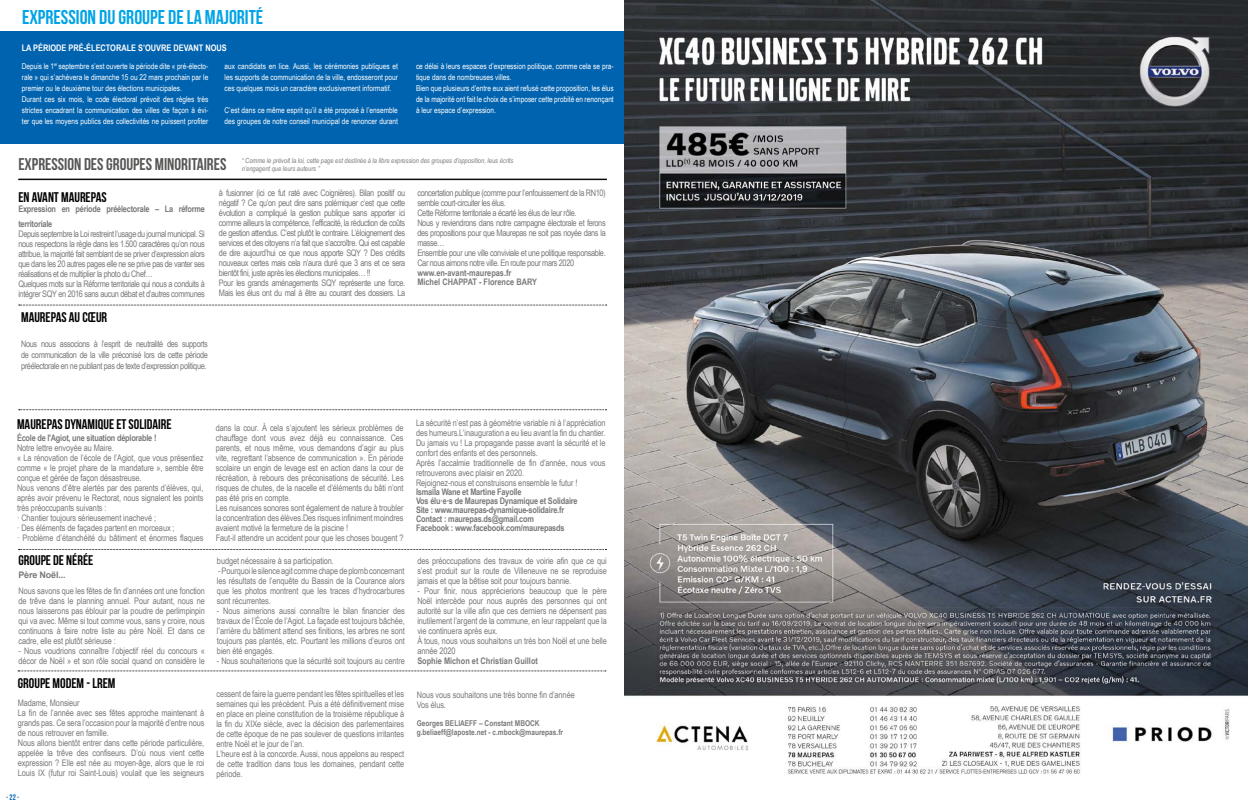
<style>
.page{position:relative;width:1248px;height:808px;background:#fff}
.page>*{position:absolute;margin:0;border:0;box-sizing:border-box;transform-origin:0 0}
.t1{font:20px "Bebas Neue";color:#00a4e6}
.t2{font:17px "Bebas Neue";color:#575756}
.t3{font:14px "Bebas Neue";color:#000}
.t4{font:9px/10px "Arial Narrow";letter-spacing:-.01em;color:#797979}
.t5{font:9px/10px "Arial Narrow";letter-spacing:-.04em;color:#797979}
.t6{font:700 9px/9px "Arial Narrow";letter-spacing:-.02em;color:#797979}
.t7{font:700 9px/9px "Arial Narrow";color:#797979}
.t8{font:700 9px "Arial Narrow";color:#fff}
.t9{font:700 9px "Arial";letter-spacing:-.02em;color:#797979}
.t10{font:8px/11px "Arial Narrow";color:#fff}
.t11{font:700 8px/9px "Arial Narrow";color:#797979}
.t12{font:8px "Bebas Neue";color:#0063af}
.t13{font:italic 7px/8px "Arial Narrow";color:#797979}
</style>
<div class="page">
<div style="left:0;top:31px;width:624px;height:112px;background:#0063af"></div>
<hr style="left:18px;top:179px;width:589px;height:1px;background:#000">
<svg style="left:19px;top:305px;width:587px;height:1px"></svg>
<svg style="left:19px;top:409px;width:587px;height:1px"></svg>
<svg style="left:19px;top:549px;width:587px;height:1px"></svg>
<svg style="left:18px;top:670px;width:588px;height:1px"></svg>
<img style="left:625px;top:0;width:622px;height:774px">
<h1 class="t1" style="left:22px;top:6px;width:243px">EXPRESSION DU GROUPE DE LA MAJORITÉ</h1>
<p class="t8" style="left:22px;top:41px;width:206px">LA PÉRIODE PRÉ-ÉLECTORALE S’OUVRE DEVANT NOUS</p>
<p class="t10" style="left:22px;top:60px;width:188px">Depuis le 1<sup>er</sup> septembre s’est ouverte la période dite « pré-électo&shy;rale » qui s’achèvera le dimanche 15 ou 22 mars prochain par le premier ou le deuxième tour des élections municipales.<br>Durant ces six mois, le code électoral prévoit des règles très strictes encadrant la communication des villes de façon à évi&shy;ter que les moyens publics des collectivités ne puissent profiter</p>
<p class="t10" style="left:224px;top:60px;width:175px;text-align:justify">aux candidats en lice. Aussi, les cérémonies publiques et les supports de communication de la ville, endosseront pour ces quelques mois un caractère exclusivement informatif.</p>
<p class="t10" style="left:224px;top:104px;width:175px">C’est dans ce même esprit qu’il a été proposé à l’ensemble des groupes de notre conseil municipal de renoncer durant</p>
<p class="t10" style="left:416px;top:60px;width:199px">ce délai à leurs espaces d’expression politique, comme cela se pra&shy;tique dans de nombreuses villes.<br>Bien que plusieurs d’entre eux aient refusé cette proposition, les élus de la majorité ont fait le choix de s’imposer cette probité en renonçant à leur espace d’expression.</p>
<h2 class="t2" style="left:18px;top:155px;width:209px">EXPRESSION DES GROUPES MINORITAIRES</h2>
<h3 class="t3" style="left:18px;top:190px;width:90px">EN AVANT MAUREPAS</h3>
<p class="t6" style="left:18px;top:201px;width:188px;line-height:14.4px">Expression en période préélectorale – La réforme territoriale</p>
<p class="t5" style="left:18px;top:228px;width:188px">Depuis septembre la Loi restreint l’usage du journal municipal. Si nous respectons la règle dans les 1.500 caractères qu’on nous attribue, la majorité fait semblant de se priver d’expression alors que dans les 20 autres pages elle ne se prive pas de vanter ses réalisations et de multiplier la photo du Chef…<br>Quelques mots sur la Réforme territoriale qui nous a conduits à intégrer SQY en 2016 sans aucun débat et d’autres communes</p>
<h3 class="t3" style="left:21px;top:309px;width:88px">MAUREPAS AU CŒUR</h3>
<p class="t4" style="left:21px;top:338px;width:188px;line-height:11px;text-align:justify">Nous nous associons à l’esprit de neutralité des supports de communication de la ville préconisé lors de cette période préélectorale en ne publiant pas de texte d’expression politique.</p>
<p class="t13" style="left:242px;top:157px;width:273px">“ Comme le prévoit la loi, cette page est destinée à la libre expression des groupes d’opposition, leus écrits n’engagent que leurs auteurs ”</p>
<p class="t5" style="left:219px;top:188px;width:188px">à fusionner (ici ce fut raté avec Coignières). Bilan positif ou négatif ? Ce qu’on peut dire sans polémiquer c’est que cette évolution a compliqué la gestion publique sans apporter ici comme ailleurs la compétence, l’efficacité, la réduction de coûts de gestion attendus. C’est plutôt le contraire. L’éloignement des services et des citoyens n’a fait que s’accroître. Qui est capable de dire aujourd’hui ce que nous apporte SQY ? Des crédits nouveaux certes mais cela n’aura duré que 3 ans et ce sera bientôt fini, juste après les élections municipales… !!<br>Pour les grands aménagements SQY représente une force.<br>Mais les élus ont du mal à être au courant des dossiers. La</p>
<p class="t5" style="left:417px;top:188px;width:190px">concertation publique (comme pour l’enfouissement de la RN10) semble court-circuiter les élus.<br>Cette Réforme territoriale a écarté les élus de leur rôle.<br>Nous y reviendrons dans notre campagne électorale et ferons des propositions pour que Maurepas ne soit pas noyée dans la masse…<br>Ensemble pour une ville conviviale et une politique responsable.<br>Car nous aimons notre ville. En route pour mars 2020</p>
<p class="t7" style="left:417px;top:268px;width:121px">www.en-avant-maurepas.fr<br>Michel CHAPPAT - Florence BARY</p>
<h3 class="t3" style="left:17px;top:416px;width:156px">MAUREPAS DYNAMIQUE ET SOLIDAIRE</h3>
<p class="t6" style="left:17px;top:433px;width:141px">École de l'Agiot, une situation déplorable !</p>
<p class="t4" style="left:17px;top:443px;width:188px">Notre lettre envoyée au Maire.<br>« La rénovation de l’école de l’Agiot, que vous présentiez comme « le projet phare de la mandature », semble être conçue et gérée de façon désastreuse.<br>Nous venons d’être alertés par des parents d’élèves, qui, après avoir prévenu le Rectorat, nous signalent les points très préoccupants suivants :<br>· Chantier toujours sérieusement inachevé ;<br>· Des éléments de façades partent en morceaux ;<br>· Problème d’étanchéité du bâtiment et énormes flaques</p>
<h3 class="t3" style="left:18px;top:553px;width:76px">GROUPE DE NÉRÉE</h3>
<p class="t9" style="left:18px;top:569px;width:49px">Père Noël...</p>
<p class="t4" style="left:18px;top:585px;width:188px;text-align:justify">Nous savons que les fêtes de fin d’années ont une fonction de trêve dans le planning annuel. Pour autant, nous ne nous laisserons pas éblouir par la poudre de perlimpinpin qui va avec. Même si tout comme vous, sans y croire, nous continuons à faire notre liste au père Noël. Et dans ce cadre, elle est plutôt sérieuse :</p>
<p class="t4" style="left:18px;top:645px;width:188px">- Nous voudrions connaître l’objectif réel du concours « décor de Noël » et son rôle social quand on considère le</p>
<p class="t4" style="left:216px;top:422px;width:189px">dans la cour. À cela s’ajoutent les sérieux problèmes de chauffage dont vous avez déjà eu connaissance. Ces parents, et nous même, vous demandons d’agir au plus vite, regrettant l’absence de communication ». En période scolaire un engin de levage est en action dans la cour de récréation, à rebours des préconisations de sécurité. Les risques de chutes, de la nacelle et d’éléments du bâti n’ont pas été pris en compte.<br>Les nuisances sonores sont également de nature à troubler la concentration des élèves.Des risques infiniment moindres avaient motivé la fermeture de la piscine !<br>Faut-il attendre un accident pour que les choses bougent ?</p>
<p class="t4" style="left:416px;top:418px;width:191px">La sécurité n’est pas à géométrie variable ni à l’appréciation des humeurs.L’inauguration a eu lieu avant la fin du chantier.<br>Du jamais vu ! La propagande passe avant la sécurité et le confort des enfants et des personnels.<br>Après l’accalmie traditionnelle de fin d’année, nous vous retrouverons avec plaisir en 2020.<br>Rejoignez-nous et construisons ensemble le futur !</p>
<p class="t6" style="left:416px;top:487px;width:163px">Ismaïla Wane et Martine Fayolle<br>Vos élu·e·s de Maurepas Dynamique et Solidaire Site : www.maurepas-dynamique-solidaire.fr Contact : maurepas.ds@gmail.com<br>Facebook : www.facebook.com/maurepasds</p>
<p class="t4" style="left:217px;top:556px;width:118px">budget nécessaire à sa participation.</p>
<p class="t4" style="left:217px;top:566px;width:189px;text-align:justify">- Pourquoi le silence agit comme chape de plomb concernant les résultats de l’enquête du Bassin de la Courance alors que les photos montrent que les traces d’hydrocarbures sont récurrentes.</p>
<p class="t4" style="left:217px;top:606px;width:189px;text-align:justify">- Nous aimerions aussi connaître le bilan financier des travaux de l’École de l’Agiot. La façade est toujours bâchée, l’arrière du bâtiment attend ses finitions, les arbres ne sont toujours pas plantés, etc. Pourtant les millions d’euros ont bien été engagés.</p>
<p class="t4" style="left:217px;top:656px;width:189px">- Nous souhaiterions que la sécurité soit toujours au centre</p>
<p class="t4" style="left:417px;top:555px;width:191px;text-align:justify">des préoccupations des travaux de voirie afin que ce qui s’est produit sur la route de Villeneuve ne se reproduise jamais et que la bêtise soit pour toujours bannie.</p>
<p class="t4" style="left:417px;top:585px;width:191px">- Pour finir, nous apprécierions beaucoup que le père Noël intercède pour nous auprès des personnes qui ont autorité sur la ville afin que ces derniers ne dépensent pas inutilement l’argent de la commune, en leur rappelant que la vie continuera après eux.<br>À tous, nous vous souhaitons un très bon Noël et une belle année 2020</p>
<p class="t7" style="left:417px;top:656px;width:122px">Sophie Michon et Christian Guillot</p>
<h3 class="t3" style="left:18px;top:675px;width:99px">GROUPE MODEM - LREM</h3>
<p class="t4" style="left:18px;top:698px;width:188px">Madame, Monsieur<br>La fin de l’année avec ses fêtes approche maintenant à grands pas. Ce sera l’occasion pour la majorité d’entre nous de nous retrouver en famille.<br>Nous allons bientôt entrer dans cette période particulière, appelée la trêve des confiseurs. D’où nous vient cette expression ? Elle est née au moyen-âge, alors que le roi Louis IX (futur roi Saint-Louis) voulait que les seigneurs</p>
<p class="t4" style="left:216px;top:689px;width:189px">cessent de faire la guerre pendant les fêtes spirituelles et les semaines qui les précèdent. Puis a été définitivement mise en place en pleine constitution de la troisième république à la fin du XIXe siècle, avec la décision des parlementaires de cette époque de ne pas soulever de questions irritantes entre Noël et le jour de l’an.<br>L’heure est à la concorde. Aussi, nous appelons au respect de cette tradition dans tous les domaines, pendant cette période.</p>
<p class="t4" style="left:417px;top:690px;width:159px">Nous vous souhaitons une très bonne fin d’année<br>Vos élus.</p>
<p class="t11" style="left:417px;top:718px;width:148px">Georges BELIAEFF – Constant MBOCK g.beliaeff@laposte.net - c.mbock@maurepas.fr</p>
<p class="t12" style="left:6px;top:792px;width:15px">- 22 -</p>
</div>
